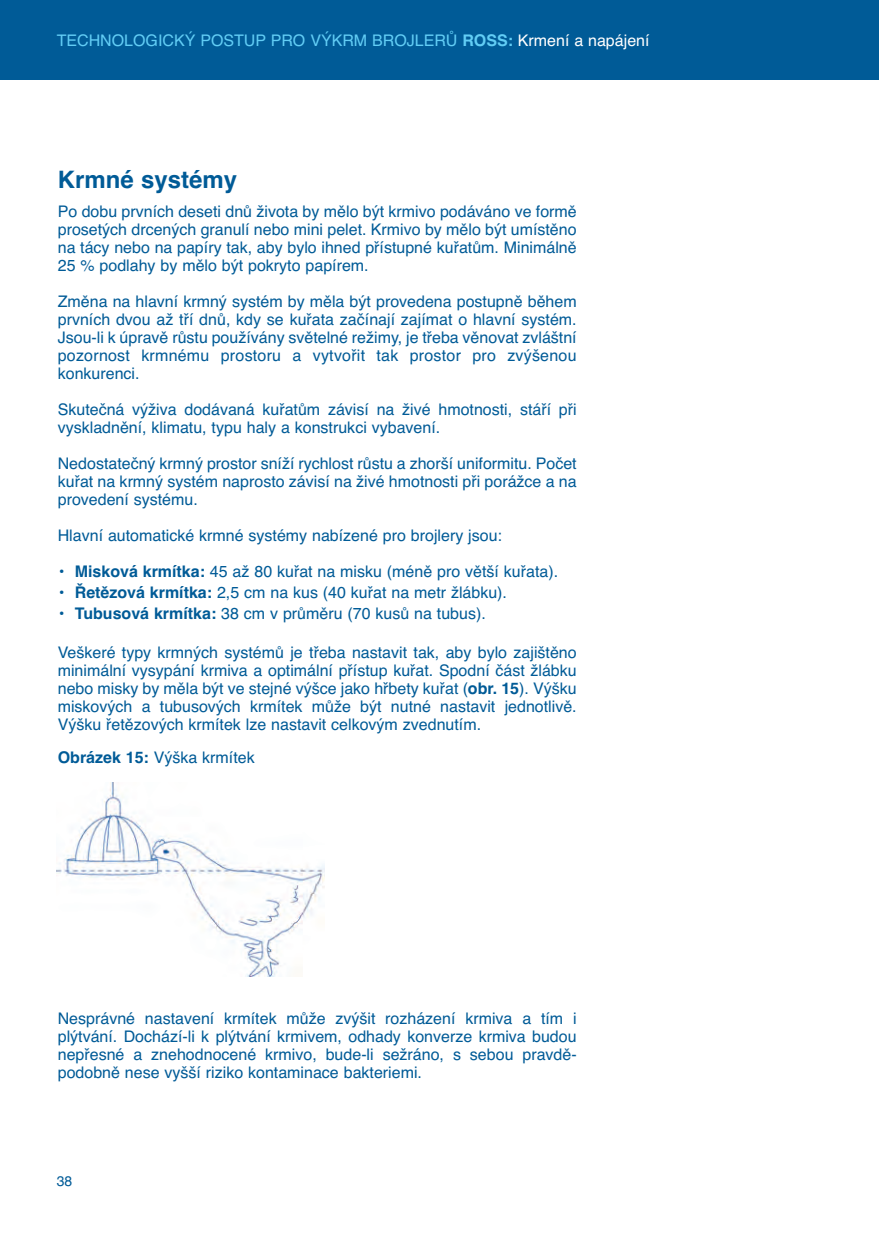
<style>
.page{position:relative;width:879px;height:1248px;background:#fff}
.page>*{position:absolute;margin:0;border:0;box-sizing:border-box;transform-origin:0 0}
.t1{font:700 24px "Helvetica";color:#005b97}
.t2{font:16px/18px "Helvetica";color:#005b97;text-align:justify}
.t3{font:16px "Helvetica";color:#62cdf5}
.t4{font:14px "Helvetica";color:#005b97}
.s1{font-weight:700}
.s2{color:#fff}
</style>
<div class="page">
<div style="left:0;top:0;width:879px;height:79px;background:#005b97"></div>
<img style="left:57px;top:782px;width:267px;height:194px">
<p class="t3" style="left:57px;top:31px;width:594px">TECHNOLOGICKÝ POSTUP PRO VÝKRM BROJLERŮ <span class="s1">ROSS:</span> <span class="s2">Krmení a napájení</span></p>
<h1 class="t1" style="left:58px;top:165px;width:181px">Krmné systémy</h1>
<p class="t2" style="left:58px;top:202px;width:520px">Po dobu prvních deseti dnů života by mělo být krmivo podáváno ve formě prosetých drcených granulí nebo mini pelet. Krmivo by mělo být umístěno na tácy nebo na papíry tak, aby bylo ihned přístupné kuřatům. Minimálně 25 % podlahy by mělo být pokryto papírem.</p>
<p class="t2" style="left:58px;top:292px;width:520px">Změna na hlavní krmný systém by měla být provedena postupně během prvních dvou až tří dnů, kdy se kuřata začínají zajímat o hlavní systém.<br>Jsou-li k úpravě růstu používány světelné režimy, je třeba věnovat zvláštní pozornost krmnému prostoru a vytvořit tak prostor pro zvýšenou konkurenci.</p>
<p class="t2" style="left:58px;top:400px;width:520px">Skutečná výživa dodávaná kuřatům závisí na živé hmotnosti, stáří při vyskladnění, klimatu, typu haly a konstrukci vybavení.</p>
<p class="t2" style="left:58px;top:454px;width:520px">Nedostatečný krmný prostor sníží rychlost růstu a zhorší uniformitu. Počet kuřat na krmný systém naprosto závisí na živé hmotnosti při porážce a na provedení systému.</p>
<p class="t2" style="left:58px;top:526px;width:446px">Hlavní automatické krmné systémy nabízené pro brojlery jsou:</p>
<p class="t2" style="left:58px;top:562px;width:502px">• <span class="s1">Misková krmítka:</span> 45 až 80 kuřat na misku (méně pro větší kuřata).</p>
<p class="t2" style="left:58px;top:583px;width:451px">• <span class="s1">Řetězová krmítka:</span> 2,5 cm na kus (40 kuřat na metr žlábku).</p>
<p class="t2" style="left:58px;top:604px;width:429px">• <span class="s1">Tubusová krmítka:</span> 38 cm v průměru (70 kusů na tubus).</p>
<p class="t2" style="left:58px;top:643px;width:520px">Veškeré typy krmných systémů je třeba nastavit tak, aby bylo zajištěno minimální vysypání krmiva a optimální přístup kuřat. Spodní část žlábku nebo misky by měla být ve stejné výšce jako hřbety kuřat (<span class="s1">obr. 15</span>). Výšku miskových a tubusových krmítek může být nutné nastavit jednotlivě.<br>Výšku řetězových krmítek lze nastavit celkovým zvednutím.</p>
<p class="t2" style="left:58px;top:748px;width:198px"><span class="s1">Obrázek 15:</span> Výška krmítek</p>
<p class="t2" style="left:58px;top:1009px;width:520px">Nesprávné nastavení krmítek může zvýšit rozházení krmiva a tím i plýtvání. Dochází-li k plýtvání krmivem, odhady konverze krmiva budou nepřesné a znehodnocené krmivo, bude-li sežráno, s sebou pravdě&shy;podobně nese vyšší riziko kontaminace bakteriemi.</p>
<p class="t4" style="left:57px;top:1172px;width:17px">38</p>
</div>
